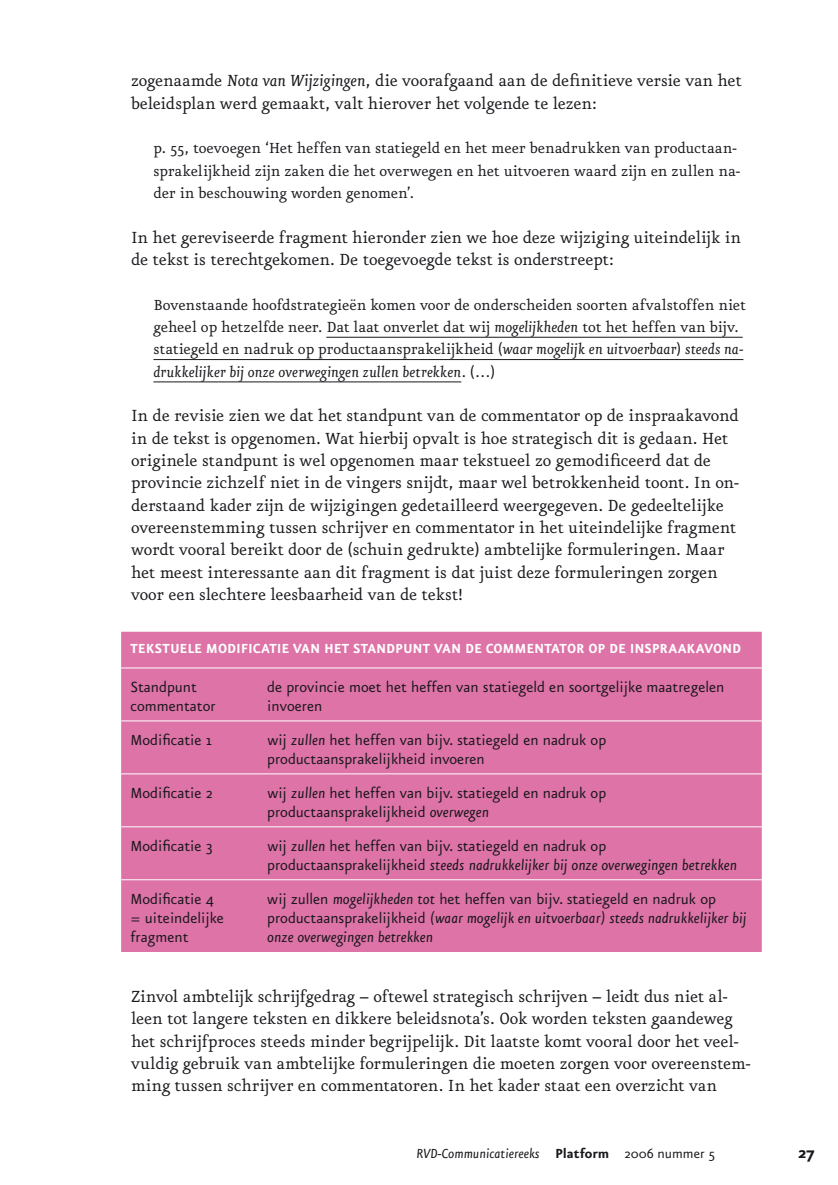
<style>
.page{position:relative;width:838px;height:1185px;background:#fff}
.page>*{position:absolute;margin:0;border:0;box-sizing:border-box;transform-origin:0 0}
.t1{font:19.25px/22.4px "Eureka";letter-spacing:-.01em;color:#1a171c}
.t2{font:700 19.25px "Eureka Sans";color:#1a171c}
.t3{font:17.5px/22.4px "Eureka";letter-spacing:-.005em;color:#1a171c}
.t4{font:17.5px/19.2px "Eureka Sans";color:#1a171c}
.t5{font:italic 17.5px/19.2px "Eureka Sans";color:#1a171c}
.t6{font:700 15.75px "Eureka Sans";color:#fff}
.t7{font:italic 15.75px "Eureka Sans";color:#1a171c}
.s1{font-style:italic}
.s2{font-style:normal}
.s3{font-weight:700;font-style:normal}
</style>
<div class="page">
<hr style="left:326px;top:337px;width:416px;height:1px;background:#1a171c">
<hr style="left:153px;top:359px;width:590px;height:1px;background:#1a171c">
<hr style="left:153px;top:382px;width:308px;height:1px;background:#1a171c">
<div style="left:121px;top:632px;width:640px;height:320px;background:#dd73a7"></div>
<hr style="left:121px;top:773px;width:640px;height:1px;background:#fff">
<hr style="left:121px;top:826px;width:640px;height:1px;background:#fff">
<hr style="left:121px;top:879px;width:640px;height:1px;background:#fff">
<hr style="left:121px;top:720px;width:640px;height:1px;background:#fff">
<hr style="left:121px;top:667px;width:137px;height:1px;background:#fff">
<hr style="left:258px;top:667px;width:503px;height:1px;background:#fff">
<p class="t1" style="left:131px;top:71px;width:612px">zogenaamde <span class="s1">Nota van Wijzigingen</span>, die voorafgaand aan de definitieve versie van het beleidsplan werd gemaakt, valt hierover het volgende te lezen:</p>
<p class="t3" style="left:153px;top:138px;width:588px">p. 55, toevoegen ‘Het heffen van statiegeld en het meer benadrukken van productaan&shy;sprakelijkheid zijn zaken die het overwegen en het uitvoeren waard zijn en zullen na&shy;der in beschouwing worden genomen’.</p>
<p class="t1" style="left:131px;top:227px;width:611px">In het gereviseerde fragment hieronder zien we hoe deze wijziging uiteindelijk in de tekst is terechtgekomen. De toegevoegde tekst is onderstreept:</p>
<p class="t3" style="left:153px;top:295px;width:594px">Bovenstaande hoofdstrategieën komen voor de onderscheiden soorten afvalstoffen niet geheel op hetzelfde neer. Dat laat onverlet dat wij <span class="s1">mogelijkheden</span> tot het heffen van bijv. statiegeld en nadruk op productaansprakelijkheid (<span class="s1">waar mogelijk en uitvoerbaar</span>) <span class="s1">steeds na&shy;drukkelijker bij onze overwegingen zullen betrekken</span>. (…)</p>
<p class="t1" style="left:131px;top:406px;width:609px">In de revisie zien we dat het standpunt van de commentator op de inspraakavond in de tekst is opgenomen. Wat hierbij opvalt is hoe strategisch dit is gedaan. Het originele standpunt is wel opgenomen maar tekstueel zo gemodificeerd dat de provincie zichzelf niet in de vingers snijdt, maar wel betrokkenheid toont. In on&shy;derstaand kader zijn de wijzigingen gedetailleerd weergegeven. De gedeeltelijke overeenstemming tussen schrijver en commentator in het uiteindelijke fragment wordt vooral bereikt door de (schuin gedrukte) ambtelijke formuleringen. Maar het meest interessante aan dit fragment is dat juist deze formuleringen zorgen voor een slechtere leesbaarheid van de tekst!</p>
<p class="t6" style="left:130px;top:643px;width:612px">TEKSTUELE MODIFICATIE VAN HET STANDPUNT VAN DE COMMENTATOR OP DE INSPRAAKAVOND</p>
<p class="t4" style="left:130px;top:679px;width:87px">Standpunt commentator</p>
<p class="t4" style="left:267px;top:679px;width:458px">de provincie moet het heffen van statiegeld en soortgelijke maatregelen invoeren</p>
<p class="t4" style="left:130px;top:731px;width:83px">Modificatie 1</p>
<p class="t4" style="left:267px;top:731px;width:340px">wij <span class="s1">zullen</span> het heffen van bijv. statiegeld en nadruk op productaansprakelijkheid invoeren</p>
<p class="t4" style="left:130px;top:784px;width:84px">Modificatie 2</p>
<p class="t4" style="left:267px;top:784px;width:340px">wij <span class="s1">zullen</span> het heffen van bijv. statiegeld en nadruk op productaansprakelijkheid <span class="s1">overwegen</span></p>
<p class="t4" style="left:130px;top:837px;width:84px">Modificatie 3</p>
<p class="t4" style="left:267px;top:837px;width:471px">wij <span class="s1">zullen</span> het heffen van bijv. statiegeld en nadruk op productaansprakelijkheid <span class="s1">steeds nadrukkelijker bij onze overwegingen betrekken</span></p>
<p class="t4" style="left:130px;top:890px;width:95px">Modificatie 4 = uiteindelijke fragment</p>
<p class="t5" style="left:267px;top:891px;width:481px"><span class="s2">wij zullen</span> mogelijkheden tot <span class="s2">het heffen van bijv. statiegeld en nadruk op productaansprakelijkheid</span> (waar mogelijk en uitvoerbaar) steeds nadrukkelijker bij onze overwegingen betrekken</p>
<p class="t1" style="left:131px;top:986px;width:621px">Zinvol ambtelijk schrijfgedrag – oftewel strategisch schrijven – leidt dus niet al&shy;leen tot langere teksten en dikkere beleidsnota’s. Ook worden teksten gaandeweg het schrijfproces steeds minder begrijpelijk. Dit laatste komt vooral door het veel&shy;vuldig gebruik van ambtelijke formuleringen die moeten zorgen voor overeenstem&shy;ming tussen schrijver en commentatoren. In het kader staat een overzicht van</p>
<p class="t7" style="left:416px;top:1148px;width:300px">RVD-Communicatiereeks <span class="s3">Platform</span> <span class="s2">2006 nummer 5</span></p>
<p class="t2" style="left:797px;top:1146px;width:18px">27</p>
</div>
